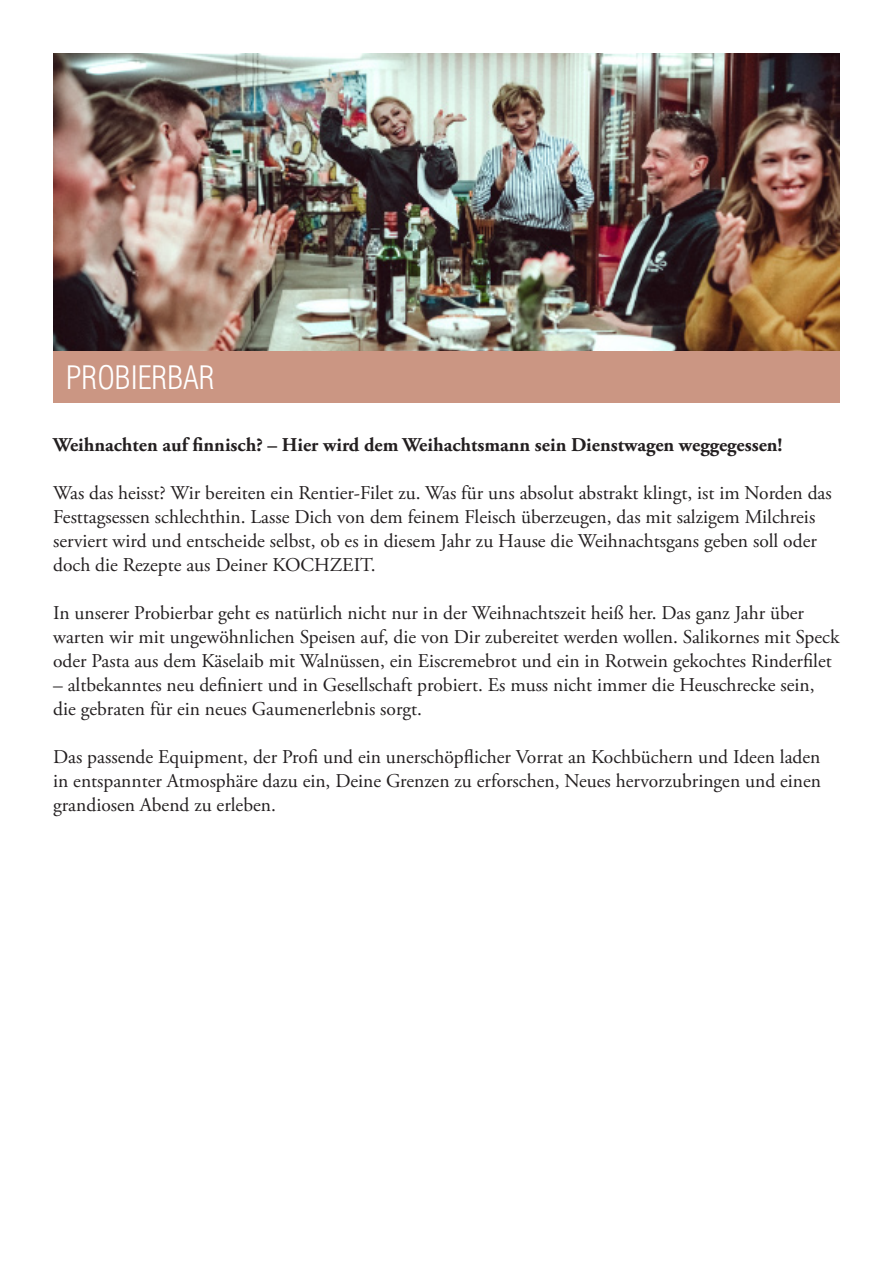
<style>
.page{position:relative;width:893px;height:1263px;background:#fff}
.page>*{position:absolute;margin:0;border:0;box-sizing:border-box;transform-origin:0 0}
.t1{font:300 condensed 31.5px "Helvetica";color:#fff}
.t2{font:19.5px/24px "Adobe Garamond Pro";color:#231f20}
.t3{font:700 19.5px "Adobe Garamond Pro";color:#231f20}
</style>
<div class="page">
<img style="left:53px;top:53px;width:787px;height:298px">
<div style="left:53px;top:351px;width:787px;height:52px;background:#cb9683"></div>
<h1 class="t1" style="left:66px;top:358px;width:150px">PROBI ERBAR</h1>
<p class="t3" style="left:53px;top:433px;width:731px">Weihnachten auf finnisch? – Hier wird dem Weihachtsmann sein Dienstwagen weggegessen!</p>
<p class="t2" style="left:53px;top:481px;width:780px">Was das heisst? Wir bereiten ein Rentier-Filet zu. Was für uns absolut abstrakt klingt, ist im Norden das Festtagsessen schlechthin. Lasse Dich von dem feinem Fleisch überzeugen, das mit salzigem Milchreis serviert wird und entscheide selbst, ob es in diesem Jahr zu Hause die Weihnachtsgans geben soll oder doch die Rezepte aus Deiner KOCHZEIT.</p>
<p class="t2" style="left:53px;top:601px;width:788px">In unserer Probierbar geht es natürlich nicht nur in der Weihnachtszeit heiß her. Das ganz Jahr über warten wir mit ungewöhnlichen Speisen auf, die von Dir zubereitet werden wollen. Salikornes mit Speck oder Pasta aus dem Käselaib mit Walnüssen, ein Eiscremebrot und ein in Rotwein gekochtes Rinderfilet</p>
<p class="t2" style="left:53px;top:673px;width:763px">– altbekanntes neu definiert und in Gesellschaft probiert. Es muss nicht immer die Heuschrecke sein, die gebraten für ein neues Gaumenerlebnis sorgt.</p>
<p class="t2" style="left:53px;top:745px;width:769px;text-align:justify">Das passende Equipment, der Profi und ein unerschöpflicher Vorrat an Kochbüchern und Ideen laden in entspannter Atmosphäre dazu ein, Deine Grenzen zu erforschen, Neues hervorzubringen und einen grandiosen Abend zu erleben.</p>
</div>
